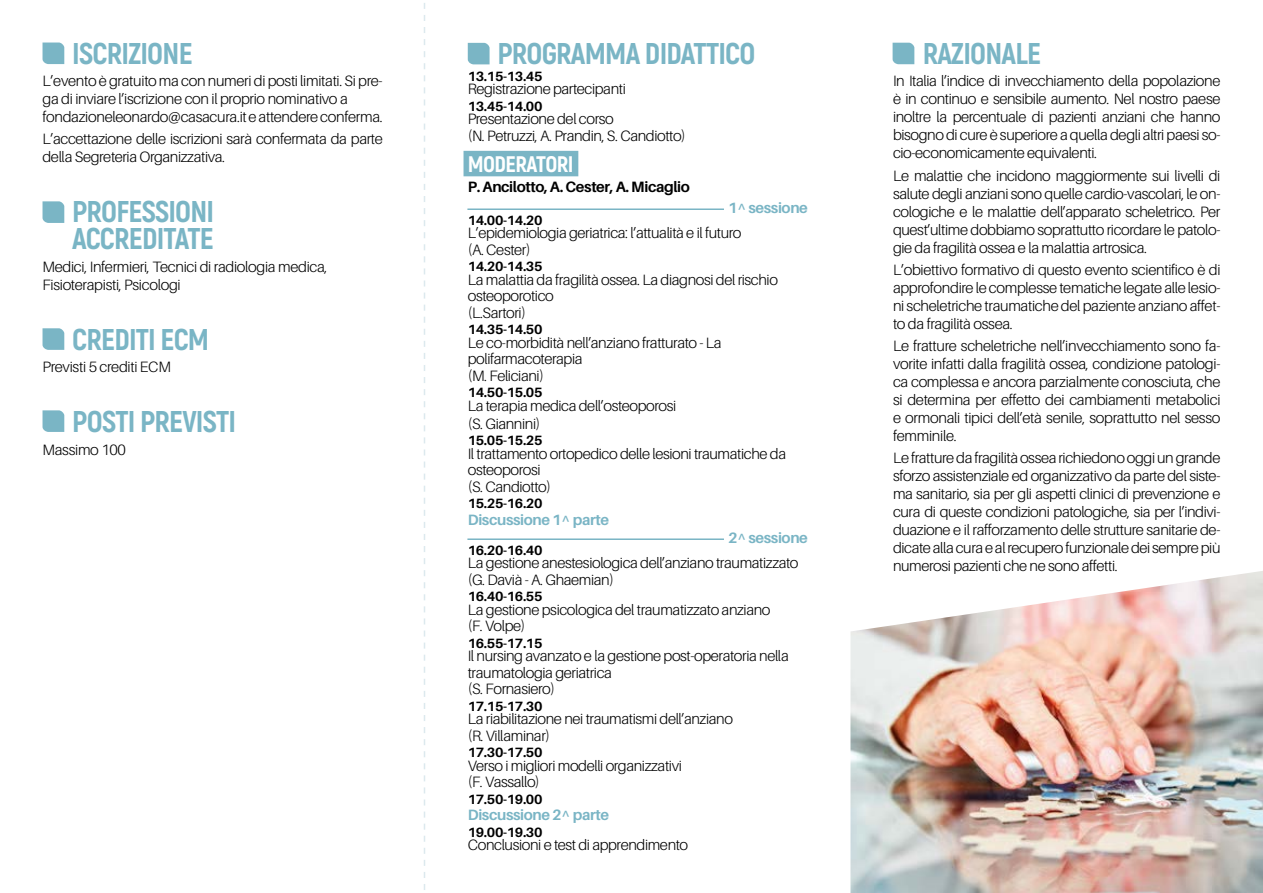
<style>
.page{position:relative;width:1263px;height:893px;background:#fff}
.page>*{position:absolute;margin:0;border:0;box-sizing:border-box;transform-origin:0 0}
.t1{font:800 30px/27px "Akrobat";letter-spacing:-.025em;color:#7ab5c5}
.t2{font:800 22.5px "Akrobat";letter-spacing:-.025em;color:#fff}
.t3{font:300 15px/18px "Aileron";letter-spacing:-.025em;color:#000}
.t4{font:700 15px "Aileron";letter-spacing:-.025em;color:#7ab5c5}
.t5{font:700 15px "Aileron";letter-spacing:-.025em;color:#000}
.t6{font:700 13.5px "Aileron";letter-spacing:-.025em;color:#000}
</style>
<div class="page">
<img style="left:850px;top:571px;width:413px;height:322px">
<svg style="left:43px;top:43px;width:21px;height:21px"></svg>
<svg style="left:468px;top:43px;width:21px;height:21px"></svg>
<svg style="left:892px;top:43px;width:22px;height:21px"></svg>
<div style="left:463px;top:151px;width:115px;height:25px;background:#7ab5c5"></div>
<svg style="left:424px;top:3px;width:1px;height:887px"></svg>
<hr style="left:467px;top:208px;width:257px;height:2px;background:#7ab5c5">
<hr style="left:467px;top:538px;width:257px;height:2px;background:#7ab5c5">
<svg style="left:43px;top:201px;width:21px;height:22px"></svg>
<svg style="left:43px;top:328px;width:21px;height:22px"></svg>
<svg style="left:43px;top:410px;width:21px;height:22px"></svg>
<h1 class="t1" style="left:72px;top:40px;width:122px">ISCRIZIONE</h1>
<h1 class="t1" style="left:497px;top:40px;width:259px">PROGRAMMA DIDATTICO</h1>
<p class="t6" style="left:468px;top:68px;width:76px">13.15-13.45</p>
<p class="t3" style="left:468px;top:80px;width:160px">Registrazione partecipanti</p>
<p class="t6" style="left:468px;top:98px;width:76px">13.45-14.00</p>
<p class="t3" style="left:468px;top:111px;width:220px;line-height:16.5px">Presentazione del corso<br>(N. Petruzzi, A. Prandin, S. Candiotto)</p>
<h2 class="t2" style="left:468px;top:150px;width:107px">MODERATORI</h2>
<p class="t5" style="left:468px;top:178px;width:224px">P. Ancilotto, A. Cester, A. Micaglio</p>
<p class="t6" style="left:468px;top:212px;width:76px">14.00-14.20</p>
<p class="t3" style="left:468px;top:225px;width:275px;line-height:16.5px">L’epidemiologia geriatrica: l’attualità e il futuro (A. Cester)</p>
<p class="t6" style="left:468px;top:259px;width:76px">14.20-14.35</p>
<p class="t3" style="left:468px;top:271px;width:312px;line-height:16.5px">La malattia da fragilità ossea. La diagnosi del rischio osteoporotico<br>(L.Sartori)</p>
<p class="t6" style="left:468px;top:322px;width:76px">14.35-14.50</p>
<p class="t3" style="left:468px;top:334px;width:255px;line-height:16.5px">Le co-morbidità nell’anziano fratturato - La polifarmacoterapia<br>(M. Feliciani)</p>
<p class="t6" style="left:468px;top:385px;width:76px">14.50-15.05</p>
<p class="t3" style="left:468px;top:397px;width:210px">La terapia medica dell’osteoporosi (S. Giannini)</p>
<p class="t6" style="left:468px;top:433px;width:76px">15.05-15.25</p>
<p class="t3" style="left:468px;top:445px;width:320px;line-height:16.5px">Il trattamento ortopedico delle lesioni traumatiche da osteoporosi<br>(S. Candiotto)</p>
<p class="t6" style="left:468px;top:496px;width:76px">15.25-16.20</p>
<p class="t4" style="left:468px;top:511px;width:143px">Discussione 1^ parte</p>
<p class="t6" style="left:468px;top:542px;width:76px">16.20-16.40</p>
<p class="t3" style="left:468px;top:555px;width:332px;line-height:16.5px">La gestione anestesiologica dell’anziano traumatizzato (G. Davià - A. Ghaemian)</p>
<p class="t6" style="left:468px;top:589px;width:76px">16.40-16.55</p>
<p class="t3" style="left:468px;top:601px;width:304px;line-height:16.5px">La gestione psicologica del traumatizzato anziano (F. Volpe)</p>
<p class="t6" style="left:468px;top:635px;width:76px">16.55-17.15</p>
<p class="t3" style="left:468px;top:648px;width:323px;line-height:16.5px">Il nursing avanzato e la gestione post-operatoria nella traumatologia geriatrica<br>(S. Fornasiero)</p>
<p class="t6" style="left:468px;top:698px;width:76px">17.15-17.30</p>
<p class="t3" style="left:468px;top:711px;width:267px;line-height:16.5px">La riabilitazione nei traumatismi dell’anziano (R. Villaminar)</p>
<p class="t6" style="left:468px;top:745px;width:76px">17.30-17.50</p>
<p class="t3" style="left:468px;top:757px;width:216px;line-height:16.5px">Verso i migliori modelli organizzativi (F. Vassallo)</p>
<p class="t6" style="left:468px;top:791px;width:76px">17.50-19.00</p>
<p class="t4" style="left:468px;top:806px;width:143px">Discussione 2^ parte</p>
<p class="t6" style="left:468px;top:824px;width:76px">19.00-19.30</p>
<p class="t3" style="left:468px;top:836px;width:222px">Conclusioni e test di apprendimento</p>
<p class="t3" style="left:43px;top:72px;width:342px">L’evento è gratuito ma con numeri di posti limitati. Si pre&shy;ga di inviare l’iscrizione con il proprio nominativo a fondazioneleonardo@casacura.it e attendere conferma.</p>
<p class="t3" style="left:43px;top:130px;width:342px">L’accettazione delle iscrizioni sarà confermata da parte della Segreteria Organizzativa.</p>
<h1 class="t1" style="left:72px;top:198px;width:143px">PROFESSIONI<br>ACCREDITATE</h1>
<p class="t3" style="left:43px;top:258px;width:286px">Medici, Infermieri, Tecnici di radiologia medica,<br>Fisioterapisti, Psicologi</p>
<h1 class="t1" style="left:72px;top:325px;width:138px">CREDITI ECM</h1>
<p class="t3" style="left:43px;top:358px;width:130px">Previsti 5 crediti ECM</p>
<h1 class="t1" style="left:72px;top:408px;width:165px">POSTI PREVISTI</h1>
<p class="t3" style="left:43px;top:440px;width:85px">Massimo 100</p>
<p class="t4" style="left:728px;top:199px;width:81px">1^ sessione</p>
<p class="t4" style="left:728px;top:529px;width:81px">2^ sessione</p>
<h1 class="t1" style="left:923px;top:40px;width:120px">RAZIONALE</h1>
<p class="t3" style="left:893px;top:72px;width:329px;text-align:justify">In Italia l’indice di invecchiamento della popolazione è in continuo e sensibile aumento. Nel nostro paese inoltre la percentuale di pazienti anziani che hanno bisogno di cure è superiore a quella degli altri paesi so&shy;cio-economicamente equivalenti.</p>
<p class="t3" style="left:893px;top:167px;width:329px;text-align:justify">Le malattie che incidono maggiormente sui livelli di salute degli anziani sono quelle cardio-vascolari, le on&shy;cologiche e le malattie dell’apparato scheletrico. Per quest’ultime dobbiamo soprattutto ricordare le patolo&shy;gie da fragilità ossea e la malattia artrosica.</p>
<p class="t3" style="left:893px;top:261px;width:329px;text-align:justify">L’obiettivo formativo di questo evento scientifico è di approfondire le complesse tematiche legate alle lesio&shy;ni scheletriche traumatiche del paziente anziano affet&shy;to da fragilità ossea.</p>
<p class="t3" style="left:893px;top:337px;width:329px;text-align:justify">Le fratture scheletriche nell’invecchiamento sono fa&shy;vorite infatti dalla fragilità ossea, condizione patologi&shy;ca complessa e ancora parzialmente conosciuta, che si determina per effetto dei cambiamenti metabolici e ormonali tipici dell’età senile, soprattutto nel sesso femminile.</p>
<p class="t3" style="left:893px;top:449px;width:329px;text-align:justify">Le fratture da fragilità ossea richiedono oggi un grande sforzo assistenziale ed organizzativo da parte del siste&shy;ma sanitario, sia per gli aspetti clinici di prevenzione e cura di queste condizioni patologiche, sia per l’indivi&shy;duazione e il rafforzamento delle strutture sanitarie de&shy;dicate alla cura e al recupero funzionale dei sempre più numerosi pazienti che ne sono affetti.</p>
</div>
